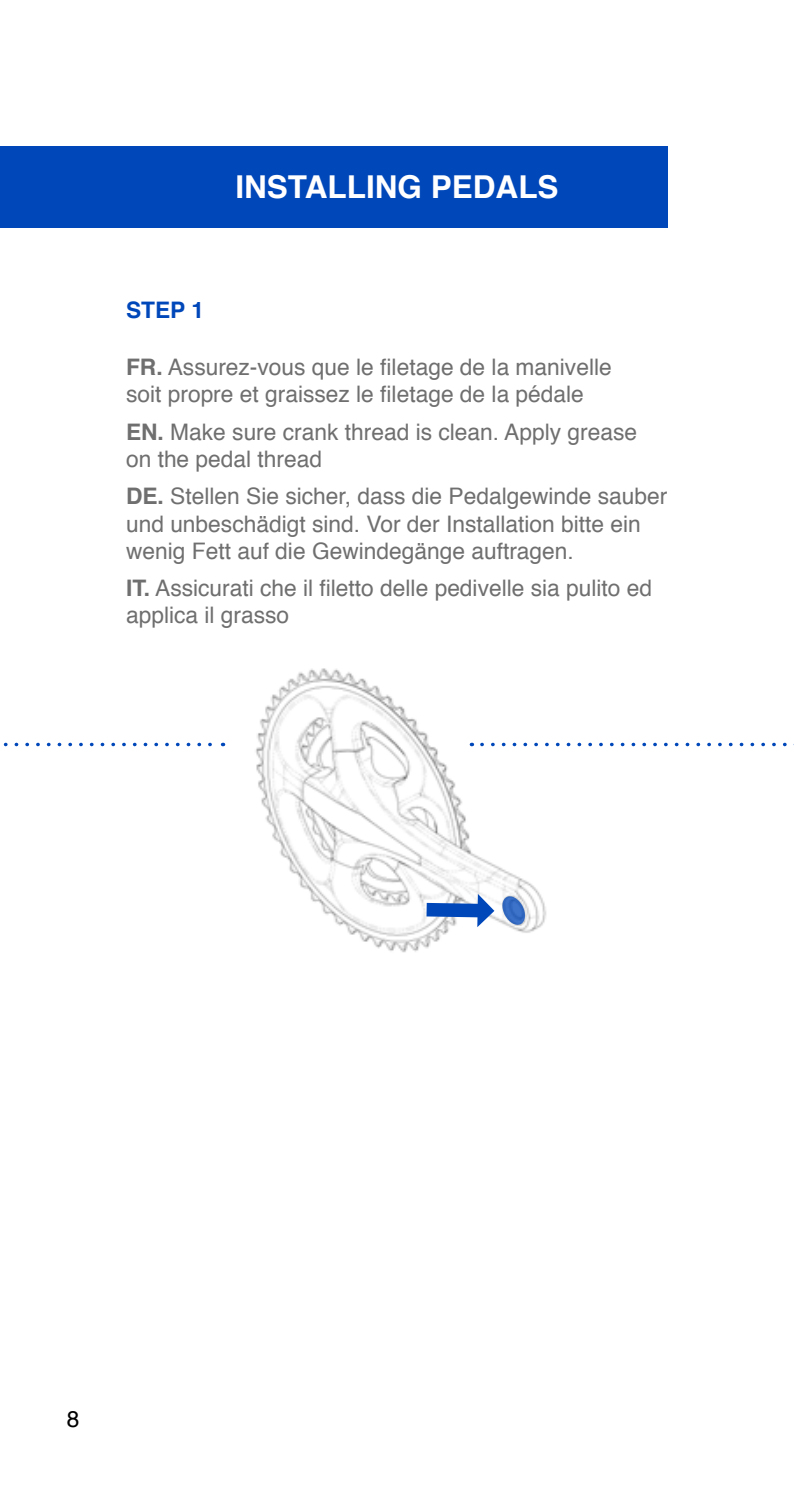
<style>
.page{position:relative;width:794px;height:1489px;background:#fff}
.page>*{position:absolute;margin:0;border:0;box-sizing:border-box;transform-origin:0 0}
.t1{font:700 31.5px "Helvetica";color:#fff}
.t2{font:22.75px/27.3px "Helvetica";color:#706f6f}
.t3{font:700 22.75px "Helvetica";color:#0047ba}
.t4{font:22.75px "Helvetica";color:#000}
.s1{font-weight:700}
</style>
<div class="page">
<div style="left:0;top:146px;width:668px;height:82px;background:#0047ba"></div>
<svg style="left:3px;top:742px;width:220px;height:4px"></svg>
<img style="left:255px;top:668px;width:293px;height:285px">
<svg style="left:482px;top:742px;width:312px;height:4px"></svg>
<svg style="left:501px;top:894px;width:25px;height:32px"></svg>
<svg style="left:426px;top:893px;width:68px;height:34px"></svg>
<h1 class="t1" style="left:235px;top:161px;width:325px">INSTALLING PEDALS</h1>
<p class="t3" style="left:126px;top:292px;width:79px">STEP 1</p>
<p class="t2" style="left:126px;top:354px;width:487px"><span class="s1">FR.</span> Assurez-vous que le filetage de la manivelle soit propre et graissez le filetage de la pédale</p>
<p class="t2" style="left:126px;top:419px;width:512px"><span class="s1">EN.</span> Make sure crank thread is clean. Apply grease on the pedal thread</p>
<p class="t2" style="left:126px;top:483px;width:543px"><span class="s1">DE.</span> Stellen Sie sicher, dass die Pedalgewinde sauber und unbeschädigt sind. Vor der Installation bitte ein wenig Fett auf die Gewindegänge auftragen.</p>
<p class="t2" style="left:126px;top:575px;width:528px"><span class="s1">IT.</span> Assicurati che il filetto delle pedivelle sia pulito ed applica il grasso</p>
<p class="t4" style="left:67px;top:1400px;width:14px">8</p>
</div>
